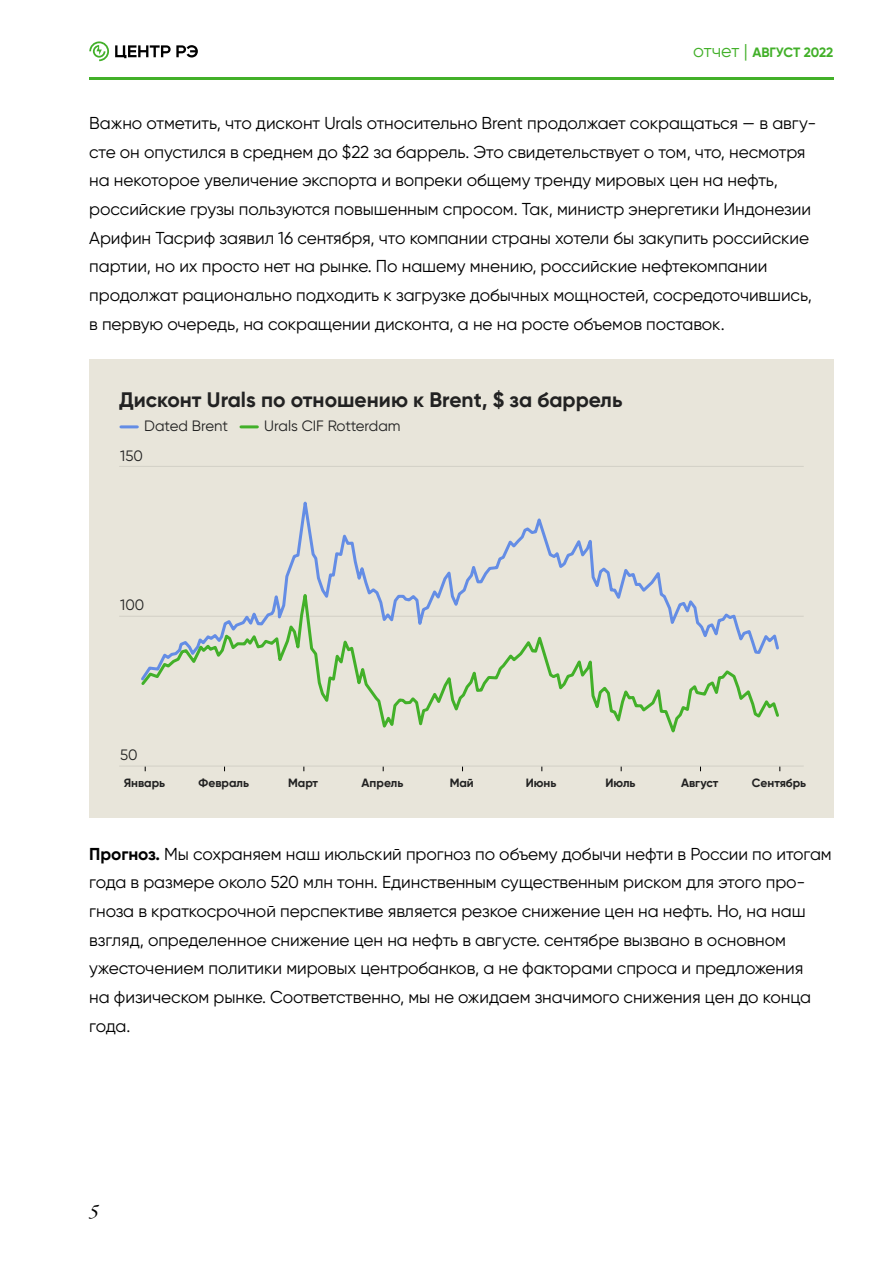
<style>
.page{position:relative;width:893px;height:1263px;background:#fff}
.page>*{position:absolute;margin:0;border:0;box-sizing:border-box;transform-origin:0 0}
.t1{font:700 21px "Gilroy";color:#222}
.t2{font:italic 21px "EB Garamond";color:#000}
.t3{font:17.25px/28.7px "Gilroy";letter-spacing:-.005em;color:#000}
.t4{font:15px "Gilroy";color:#222}
.t5{font:700 13.5px "Gilroy";letter-spacing:-.005em;color:#42b029}
.t6{font:700 12px "Gilroy";color:#222}
.s1{font-weight:400;font-size:18px}
.s2{font-weight:700}
</style>
<div class="page">
<svg style="left:115px;top:45px;width:83px;height:13px"></svg>
<svg style="left:89px;top:41px;width:20px;height:20px"></svg>
<hr style="left:89px;top:78px;width:744px;height:2px;background:#42b029">
<div style="left:89px;top:359px;width:744px;height:458px;background:#e8e5da"></div>
<hr style="left:119px;top:766px;width:685px;height:1px;background:#000">
<hr style="left:119px;top:616px;width:685px;height:1px;background:#000">
<hr style="left:119px;top:466px;width:685px;height:1px;background:#000">
<hr style="left:121px;top:425px;width:16px;height:3px;background:#648de5">
<hr style="left:241px;top:425px;width:16px;height:3px;background:#42b029">
<svg style="left:138px;top:501px;width:522px;height:116px"></svg>
<svg style="left:139px;top:575px;width:642px;height:158px"></svg>
<p class="t5" style="left:693px;top:44px;width:142px"><span class="s1">отчет |</span> АВГУСТ 2022</p>
<p class="t3" style="left:89px;top:108px;width:729px">Важно отметить, что дисконт Urals относительно Brent продолжает сокращаться — в авгу&shy;сте он опустился в среднем до $22 за баррель. Это свидетельствует о том, что, несмотря на некоторое увеличение экспорта и вопреки общему тренду мировых цен на нефть, российские грузы пользуются повышенным спросом. Так, министр энергетики Индонезии Арифин Тасриф заявил 16 сентября, что компании страны хотели бы закупить российские партии, но их просто нет на рынке. По нашему мнению, российские нефтекомпании продолжат рационально подходить к загрузке добычных мощностей, сосредоточившись, в первую очередь, на сокращении дисконта, а не на росте объемов поставок.</p>
<p class="t1" style="left:119px;top:386px;width:505px">Дисконт Urals по отношению к Brent, $ за баррель</p>
<p class="t4" style="left:144px;top:417px;width:85px">Dated Brent</p>
<p class="t4" style="left:264px;top:417px;width:138px">Urals CIF Rotterdam</p>
<p class="t4" style="left:120px;top:446px;width:24px">150</p>
<p class="t4" style="left:120px;top:596px;width:26px">100</p>
<p class="t4" style="left:120px;top:746px;width:19px">50</p>
<p class="t6" style="left:124px;top:775px;width:43px">Январь</p>
<p class="t6" style="left:199px;top:775px;width:52px">Февраль</p>
<p class="t6" style="left:288px;top:775px;width:32px">Март</p>
<p class="t6" style="left:362px;top:775px;width:43px">Апрель</p>
<p class="t6" style="left:450px;top:775px;width:26px">Май</p>
<p class="t6" style="left:526px;top:775px;width:32px">Июнь</p>
<p class="t6" style="left:605px;top:775px;width:32px">Июль</p>
<p class="t6" style="left:681px;top:775px;width:39px">Август</p>
<p class="t6" style="left:752px;top:775px;width:56px">Сентябрь</p>
<p class="t3" style="left:89px;top:839px;width:744px"><span class="s2">Прогноз.</span> Мы сохраняем наш июльский прогноз по объему добычи нефти в России по итогам года в размере около 520 млн тонн. Единственным существенным риском для этого про&shy;гноза в краткосрочной перспективе является резкое снижение цен на нефть. Но, на наш взгляд, определенное снижение цен на нефть в августе. сентябре вызвано в основном ужесточением политики мировых центробанков, а не факторами спроса и предложения<br>на физическом рынке. Соответственно, мы не ожидаем значимого снижения цен до конца года.</p>
<p class="t2" style="left:88px;top:1197px;width:12px">5</p>
</div>
